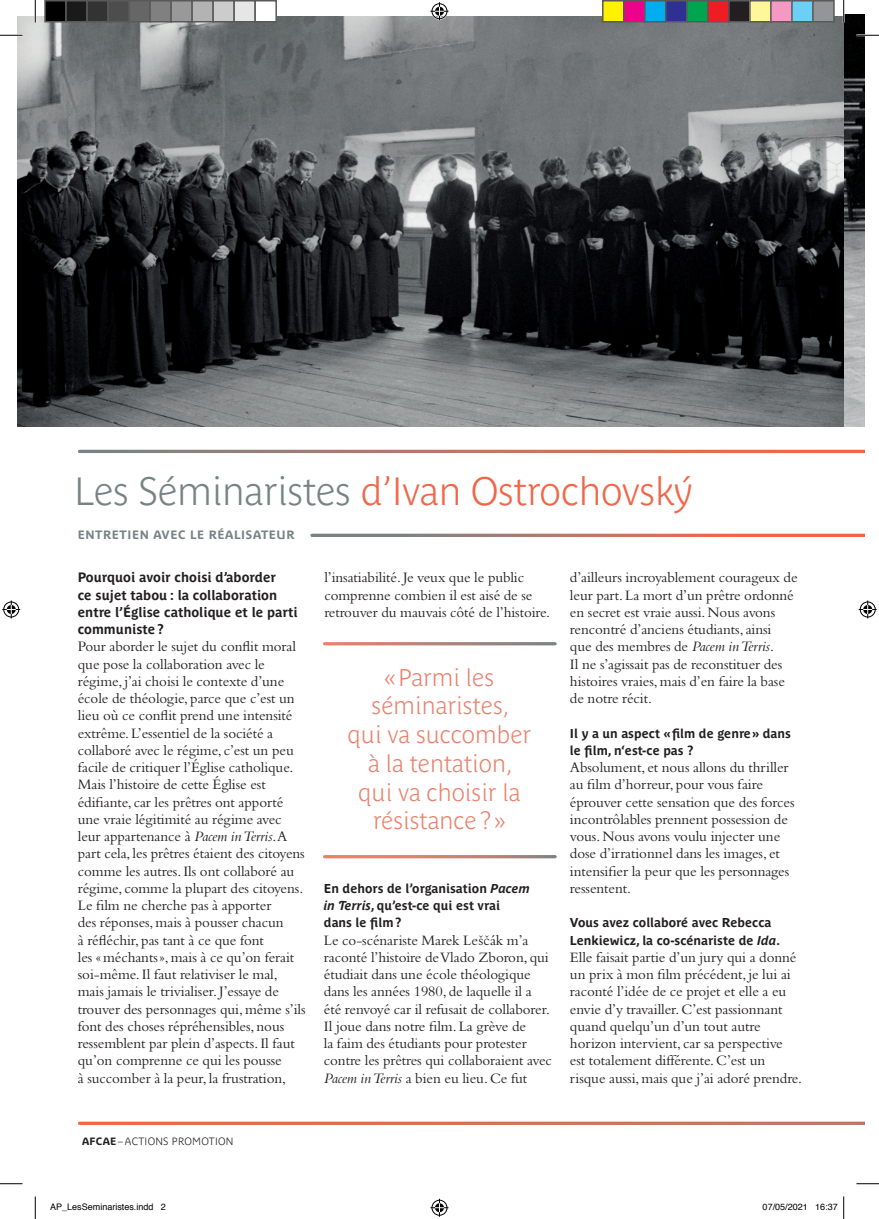
<style>
.page{position:relative;width:879px;height:1219px;background:#fff}
.page>*{position:absolute;margin:0;border:0;box-sizing:border-box;transform-origin:0 0}
.t1{font:700 39px "Parisine Plus Pro Clair";letter-spacing:-.01em;color:#f26648}
.t2{font:700 24px/28.7px "Parisine Plus Pro Clair";color:#e9826d;text-align:center}
.t3{font:15px/17.2px "Bembo";letter-spacing:-.005em;color:#231f20}
.t4{font:700 13.5px/17.2px "Parisine Plus Pro";color:#231f20}
.t5{font:700 12.75px/17.2px "Parisine Plus Pro";color:#231f20}
.t6{font:700 12px "Parisine Plus Pro";letter-spacing:.05em;color:#778385}
.t7{font:700 10.5px "Parisine Plus Pro Clair";letter-spacing:.025em;color:#231f20}
.t8{font:9px "Helvetica";color:#000}
.s1{color:#778385}
.s2{font-style:italic}
.s3{font-family:"Spectral";font-weight:300;font-size:13.5px}
.s4{font-family:"Parisine Plus Pro"}
</style>
<div class="page">
<img style="left:843px;top:14px;width:21px;height:413px">
<svg style="left:79px;top:1121px;width:785px;height:4px;background:#dc8874"></svg>
<img style="left:17px;top:16px;width:826px;height:411px">
<svg style="left:312px;top:533px;width:552px;height:4px;background:#c68c7f"></svg>
<hr style="left:0;top:34px;width:22px;height:2px;background:#fff">
<hr style="left:856px;top:34px;width:22px;height:2px;background:#fff">
<hr style="left:34px;top:0;width:2px;height:22px;background:#fff">
<hr style="left:842px;top:0;width:2px;height:22px;background:#fff">
<svg style="left:0;top:35px;width:22px;height:1px"></svg>
<svg style="left:856px;top:35px;width:22px;height:1px"></svg>
<svg style="left:0;top:1183px;width:22px;height:1px"></svg>
<svg style="left:856px;top:1183px;width:22px;height:1px"></svg>
<svg style="left:35px;top:0;width:1px;height:22px"></svg>
<svg style="left:35px;top:1196px;width:1px;height:23px"></svg>
<svg style="left:843px;top:0;width:1px;height:22px"></svg>
<svg style="left:843px;top:1196px;width:1px;height:23px"></svg>
<svg style="left:430px;top:2px;width:18px;height:18px"></svg>
<svg style="left:430px;top:1198px;width:18px;height:18px"></svg>
<svg style="left:2px;top:600px;width:18px;height:18px"></svg>
<svg style="left:858px;top:600px;width:18px;height:18px"></svg>
<div style="left:45px;top:1px;width:21px;height:21px;background:#000"></div>
<div style="left:44px;top:0;width:23px;height:22px;border:2px solid #595959"></div>
<div style="left:66px;top:1px;width:21px;height:21px;background:#1a1a1a"></div>
<div style="left:65px;top:0;width:23px;height:22px;border:2px solid #595959"></div>
<div style="left:87px;top:1px;width:21px;height:21px;background:#333"></div>
<div style="left:86px;top:0;width:23px;height:22px;border:2px solid #595959"></div>
<div style="left:108px;top:1px;width:21px;height:21px;background:#4d4d4d"></div>
<div style="left:107px;top:0;width:23px;height:22px;border:2px solid #595959"></div>
<div style="left:129px;top:1px;width:21px;height:21px;background:#666"></div>
<div style="left:128px;top:0;width:23px;height:22px;border:2px solid #595959"></div>
<div style="left:150px;top:1px;width:21px;height:21px;background:#808080"></div>
<div style="left:149px;top:0;width:23px;height:22px;border:2px solid #595959"></div>
<div style="left:171px;top:1px;width:21px;height:21px;background:#999"></div>
<div style="left:170px;top:0;width:23px;height:22px;border:2px solid #595959"></div>
<div style="left:192px;top:1px;width:21px;height:21px;background:#b3b3b3"></div>
<div style="left:191px;top:0;width:23px;height:22px;border:2px solid #595959"></div>
<div style="left:213px;top:1px;width:21px;height:21px;background:#ccc"></div>
<div style="left:212px;top:0;width:23px;height:22px;border:2px solid #595959"></div>
<div style="left:234px;top:1px;width:21px;height:21px;background:#e6e6e6"></div>
<div style="left:233px;top:0;width:23px;height:22px;border:2px solid #595959"></div>
<div style="left:255px;top:1px;width:21px;height:21px;background:#fff"></div>
<div style="left:254px;top:0;width:23px;height:22px;border:2px solid #595959"></div>
<div style="left:602px;top:1px;width:21px;height:21px;background:#fff101"></div>
<div style="left:602px;top:0;width:22px;height:22px;border:2px solid #595959"></div>
<div style="left:623px;top:1px;width:21px;height:21px;background:#ed028c"></div>
<div style="left:623px;top:0;width:22px;height:22px;border:2px solid #595959"></div>
<div style="left:644px;top:1px;width:21px;height:21px;background:#00aeef"></div>
<div style="left:644px;top:0;width:22px;height:22px;border:2px solid #595959"></div>
<div style="left:665px;top:1px;width:21px;height:21px;background:#2e3092"></div>
<div style="left:665px;top:0;width:22px;height:22px;border:2px solid #595959"></div>
<div style="left:686px;top:1px;width:21px;height:21px;background:#00a54f"></div>
<div style="left:686px;top:0;width:22px;height:22px;border:2px solid #595959"></div>
<div style="left:707px;top:1px;width:21px;height:21px;background:#ee1d23"></div>
<div style="left:707px;top:0;width:22px;height:22px;border:2px solid #595959"></div>
<div style="left:728px;top:1px;width:21px;height:21px;background:#231f20"></div>
<div style="left:728px;top:0;width:22px;height:22px;border:2px solid #595959"></div>
<div style="left:749px;top:1px;width:21px;height:21px;background:#fff79a"></div>
<div style="left:749px;top:0;width:22px;height:22px;border:2px solid #595959"></div>
<div style="left:770px;top:1px;width:21px;height:21px;background:#f499c2"></div>
<div style="left:770px;top:0;width:22px;height:22px;border:2px solid #595959"></div>
<div style="left:791px;top:1px;width:21px;height:21px;background:#6bcff6"></div>
<div style="left:791px;top:0;width:22px;height:22px;border:2px solid #595959"></div>
<div style="left:812px;top:1px;width:21px;height:21px;background:#939598"></div>
<div style="left:812px;top:0;width:22px;height:22px;border:2px solid #595959"></div>
<h1 class="t1" style="left:75px;top:461px;width:619px"><span class="s1">Les Séminaristes</span> d’Ivan Ostrochovský</h1>
<p class="t6" style="left:78px;top:526px;width:218px">ENTRETIEN AVEC LE RÉALISATEUR</p>
<p class="t3" style="left:570px;top:568px;width:229px">d’ailleurs incroyablement courageux de leur part. La mort d’un prêtre ordonné en secret est vraie aussi. Nous avons rencontré d’anciens étudiants, ainsi<br>que des membres de <span class="s2">Pacem in Terris</span>.<br>Il ne s’agissait pas de reconstituer des histoires vraies, mais d’en faire la base de notre récit.</p>
<p class="t5" style="left:570px;top:723px;width:222px">Il y a un aspect «film de genre» dans le film, n‘est-ce pas ?</p>
<p class="t3" style="left:570px;top:758px;width:226px">Absolument, et nous allons du thriller au film d’horreur, pour vous faire éprouver cette sensation que des forces incontrôlables prennent possession de vous. Nous avons voulu injecter une dose d’irrationnel dans les images, et intensifier la peur que les personnages ressentent.</p>
<p class="t5" style="left:570px;top:913px;width:211px">Vous avez collaboré avec Rebecca<br>Lenkiewicz, la co-scénariste de <span class="s2">Ida</span>.</p>
<p class="t3" style="left:570px;top:948px;width:233px">Elle faisait partie d’un jury qui a donné un prix à mon film précédent, je lui ai raconté l’idée de ce projet et elle a eu envie d’y travailler. C’est passionnant quand quelqu’un d’un tout autre horizon intervient, car sa perspective est totalement différente. C’est un risque aussi, mais que j’ai adoré prendre.</p>
<p class="t4" style="left:78px;top:567px;width:221px">Pourquoi avoir choisi d’aborder<br>ce sujet tabou : la collaboration entre l’Église catholique et le parti communiste?</p>
<p class="t3" style="left:78px;top:637px;width:229px">Pour aborder le sujet du conflit moral que pose la collaboration avec le régime, j’ai choisi le contexte d’une école de théologie, parce que c’est un lieu où ce conflit prend une intensité extrême. L’essentiel de la société a collaboré avec le régime, c’est un peu facile de critiquer l’Église catholique.<br>Mais l’histoire de cette Église est édifiante, car les prêtres ont apporté une vraie légitimité au régime avec leur appartenance à <span class="s2">Pacem in Terris</span>.A part cela, les prêtres étaient des citoyens comme les autres. Ils ont collaboré au régime, comme la plupart des citoyens.<br>Le film ne cherche pas à apporter<br>des réponses, mais à pousser chacun<br>à réfléchir, pas tant à ce que font<br>les «méchants», mais à ce qu’on ferait soi-même. Il faut relativiser le mal, mais jamais le trivialiser. J’essaye de trouver des personnages qui, même s’ils font des choses répréhensibles, nous ressemblent par plein d’aspects. Il faut qu’on comprenne ce qui les pousse<br>à succomber à la peur, la frustration,</p>
<p class="t3" style="left:324px;top:568px;width:227px">l’insatiabilité. Je veux que le public comprenne combien il est aisé de se retrouver du mauvais côté de l’histoire.</p>
<h2 class="t2" style="left:347px;top:661px;width:185px">«Parmi les séminaristes,<br>qui va succomber à la tentation, qui va choisir la résistance? »</h2>
<p class="t5" style="left:324px;top:878px;width:207px">En dehors de l’organisation <span class="s2">Pacem in Terris</span>, qu’est-ce qui est vrai dans le film?</p>
<p class="t3" style="left:324px;top:931px;width:229px">Le co-scénariste Marek Le<span class="s3">šč</span>ák m’a raconté l’histoire de Vlado Zboron, qui étudiait dans une école théologique dans les années 1980, de laquelle il a été renvoyé car il refusait de collaborer.<br>Il joue dans notre film. La grève de<br>la faim des étudiants pour protester contre les prêtres qui collaboraient avec <span class="s2">Pacem in Terris</span> a bien eu lieu. Ce fut</p>
<p class="t7" style="left:82px;top:1133px;width:153px"><span class="s4">AFCAE</span> – ACTIONS PROMOTION</p>
<p class="t8" style="left:50px;top:1199px;width:117px">AP_LesSeminaristes.indd 2</p>
<p class="t8" style="left:762px;top:1199px;width:77px">07/05/2021 16:37</p>
</div>
